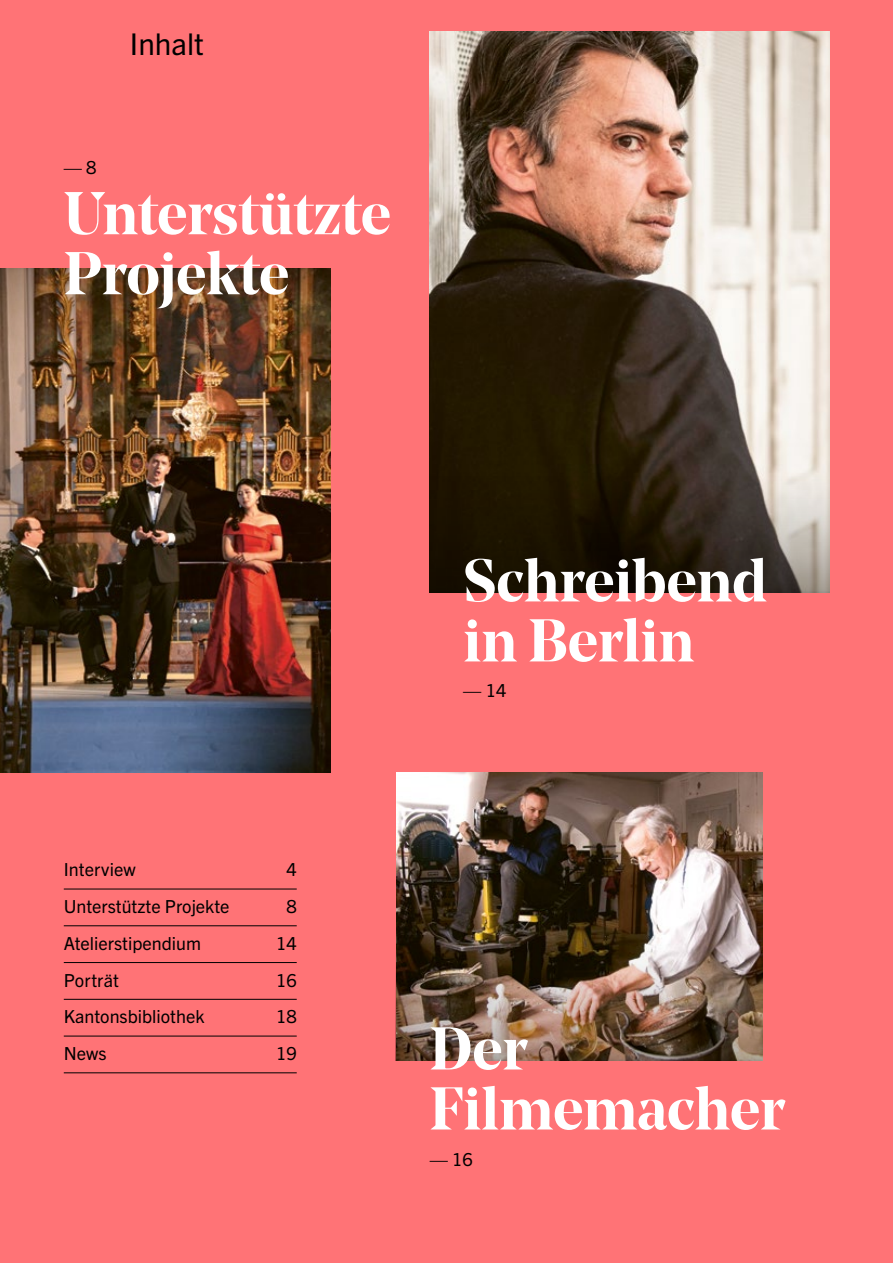
<style>
.page{position:relative;width:893px;height:1263px;background:#ff7376}
.page>*{position:absolute;margin:0;border:0;box-sizing:border-box;transform-origin:0 0}
.t1{font:600 60px/60px "Noe Display";letter-spacing:-.005em;color:#fff}
.t2{font:30px "Trade Gothic Next LT Pro";color:#000}
.t3{font:18px "Trade Gothic Next LT Pro";color:#000}
</style>
<div class="page">
<img style="left:0;top:466px;width:330px;height:306px">
<img style="left:396px;top:772px;width:367px;height:90px">
<hr style="left:64px;top:889px;width:233px;height:1px;background:#000">
<hr style="left:64px;top:925px;width:233px;height:1px;background:#000">
<hr style="left:64px;top:962px;width:233px;height:1px;background:#000">
<hr style="left:64px;top:999px;width:233px;height:1px;background:#000">
<hr style="left:64px;top:1036px;width:233px;height:1px;background:#000">
<hr style="left:64px;top:1072px;width:233px;height:1px;background:#000">
<img style="left:430px;top:32px;width:399px;height:362px">
<img style="left:0;top:268px;width:330px;height:198px">
<svg style="left:430px;top:394px;width:399px;height:198px;background:#3f3526"></svg>
<img style="left:395px;top:862px;width:368px;height:198px">
<h2 class="t2" style="left:130px;top:23px;width:76px">Inhalt</h2>
<p class="t3" style="left:64px;top:155px;width:34px">— 8</p>
<h1 class="t1" style="left:64px;top:181px;width:329px">Unterstützte<br>Projekte</h1>
<p class="t3" style="left:64px;top:857px;width:74px">Interview</p>
<p class="t3" style="left:286px;top:857px;width:12px">4</p>
<p class="t3" style="left:64px;top:894px;width:167px">Unterstützte Projekte</p>
<p class="t3" style="left:286px;top:894px;width:12px">8</p>
<p class="t3" style="left:64px;top:931px;width:139px">Atelierstipendium</p>
<p class="t3" style="left:276px;top:931px;width:22px">14</p>
<p class="t3" style="left:64px;top:967px;width:57px">Porträt</p>
<p class="t3" style="left:276px;top:967px;width:22px">16</p>
<p class="t3" style="left:64px;top:1004px;width:142px">Kantonsbibliothek</p>
<p class="t3" style="left:276px;top:1004px;width:22px">18</p>
<p class="t3" style="left:64px;top:1041px;width:44px">News</p>
<p class="t3" style="left:276px;top:1041px;width:22px">19</p>
<h1 class="t1" style="left:463px;top:548px;width:305px">Schreibend in Berlin</h1>
<p class="t3" style="left:463px;top:678px;width:45px">— 14</p>
<h1 class="t1" style="left:430px;top:1016px;width:357px">Der<br>Filmemacher</h1>
<p class="t3" style="left:430px;top:1146px;width:45px">— 16</p>
</div>
